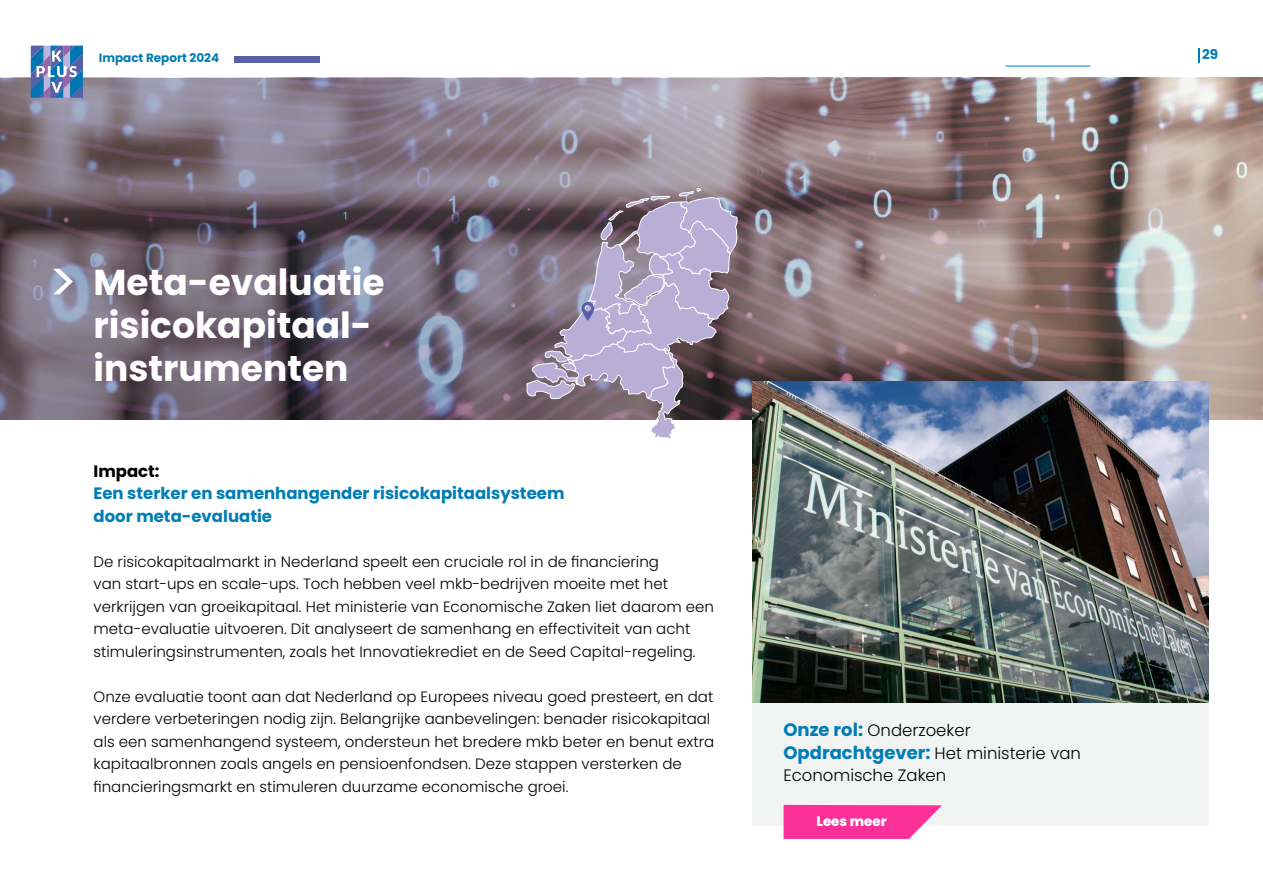
<style>
.page{position:relative;width:1263px;height:893px;background:#fff}
.page>*{position:absolute;margin:0;border:0;box-sizing:border-box;transform-origin:0 0}
.t1{font:700 36px/43.2px "Poppins";color:#fff}
.t2{font:700 16.5px/22.5px "Poppins";color:#007db5}
.t3{font:300 16.5px/22.5px "Poppins";color:#000}
.t4{font:700 16.5px "Poppins";color:#000}
.t5{font:300 15px/22.5px "Poppins";color:#000}
.t6{font:800 13.5px "Poppins";color:#fff}
.t7{font:700 13.5px "Poppins";color:#007db5}
.t8{font:700 12px "Poppins";color:#007db5}
.s1{font-weight:700;font-size:18px;color:#007db5}
</style>
<div class="page">
<img style="left:0;top:78px;width:1263px;height:342px">
<img style="left:753px;top:381px;width:456px;height:322px">
<div style="left:753px;top:704px;width:456px;height:122px;background:#f1f4f3"></div>
<svg style="left:783px;top:805px;width:159px;height:34px;background:#fa46a3"></svg>
<svg style="left:526px;top:188px;width:211px;height:250px;background:#9b8fa3"></svg>
<svg style="left:53px;top:269px;width:20px;height:25px"></svg>
<svg style="left:31px;top:46px;width:52px;height:52px;background:#6187bc"></svg>
<div style="left:234px;top:56px;width:86px;height:6px;background:#5760a6"></div>
<svg style="left:1198px;top:48px;width:1px;height:14px"></svg>
<hr style="left:1005px;top:66px;width:85px;height:1px;background:#007db5">
<p class="t8" style="left:99px;top:51px;width:122px">Impact Report 2024</p>
<p class="t7" style="left:1202px;top:47px;width:18px">29</p>
<h1 class="t1" style="left:94px;top:261px;width:293px">Meta-evaluatie risicokapitaal&shy;instrumenten</h1>
<p class="t4" style="left:94px;top:462px;width:68px">Impact:</p>
<p class="t2" style="left:94px;top:482px;width:472px">Een sterker en samenhangender risicokapitaalsysteem door meta-evaluatie</p>
<p class="t5" style="left:94px;top:550px;width:622px">De risicokapitaalmarkt in Nederland speelt een cruciale rol in de financiering<br>van start-ups en scale-ups. Toch hebben veel mkb-bedrijven moeite met het verkrijgen van groeikapitaal. Het ministerie van Economische Zaken liet daarom een meta-evaluatie uitvoeren. Dit analyseert de samenhang en effectiviteit van acht stimuleringsinstrumenten, zoals het Innovatiekrediet en de Seed Capital-regeling.</p>
<p class="t5" style="left:94px;top:685px;width:622px">Onze evaluatie toont aan dat Nederland op Europees niveau goed presteert, en dat verdere verbeteringen nodig zijn. Belangrijke aanbevelingen: benader risicokapitaal als een samenhangend systeem, ondersteun het bredere mkb beter en benut extra kapitaalbronnen zoals angels en pensioenfondsen. Deze stappen versterken de financieringsmarkt en stimuleren duurzame economische groei.</p>
<p class="t3" style="left:783px;top:719px;width:299px"><span class="s1">Onze rol:</span> Onderzoeker<br><span class="s1">Opdrachtgever:</span> Het ministerie van<br>Economische Zaken</p>
<p class="t6" style="left:816px;top:813px;width:72px">Lees meer</p>
</div>
